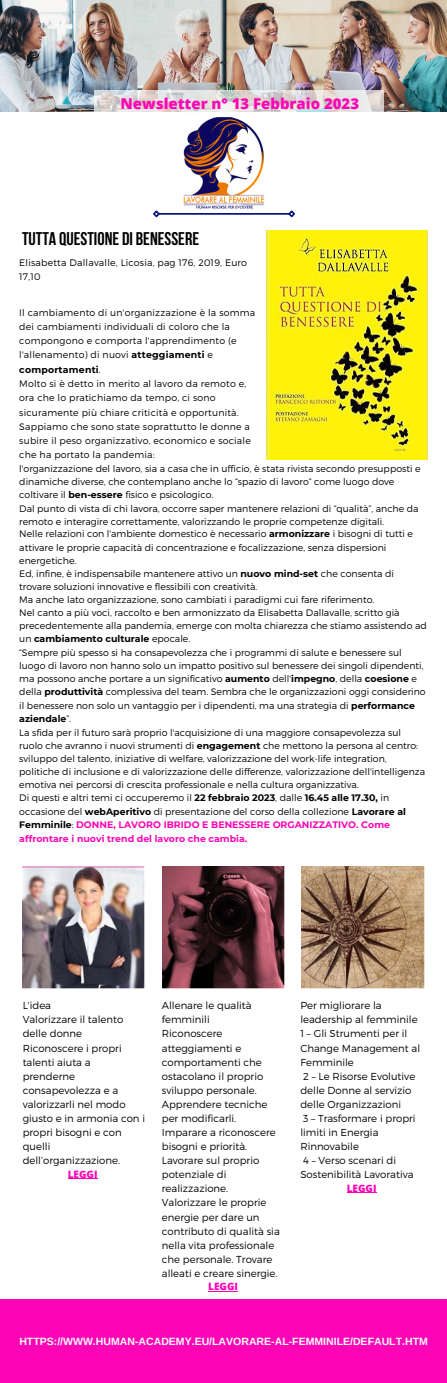
<style>
.page{position:relative;width:447px;height:1383px;background:#fff}
.page>*{position:absolute;margin:0;border:0;box-sizing:border-box;transform-origin:0 0}
.t1{font:700 18.3px "Bebas Neue";color:#000}
.t2{font:800 14.92px "Open Sans";color:#fd05b7}
.t3{font:700 10.5px "Arimo";color:#fafcfb}
.t4{font:300 10.12px/14.1px "Montserrat";color:#000}
.t5{font:800 10.12px "Open Sans";color:#fd05b7}
.t6{font:300 9.38px/13.2px "Montserrat";color:#000}
.t7{font:300 9.38px/14.2px "Montserrat";letter-spacing:.02em;color:#000}
.s1{font-weight:700}
.s2{font-weight:700;color:#fd05b7}
</style>
<div class="page">
<img style="left:0;top:0;width:447px;height:112px">
<hr style="left:159px;top:213px;width:130px;height:2px;background:#00127d">
<svg style="left:153px;top:210px;width:8px;height:8px"></svg>
<svg style="left:287px;top:210px;width:8px;height:8px"></svg>
<img style="left:23px;top:866px;width:122px;height:122px">
<img style="left:162px;top:866px;width:122px;height:122px">
<img style="left:302px;top:866px;width:122px;height:122px">
<div style="left:0;top:1298px;width:447px;height:84px;background:#fd05b7"></div>
<img style="left:266px;top:230px;width:161px;height:229px">
<img style="left:183px;top:117px;width:81px;height:92px">
<svg style="left:95px;top:91px;width:289px;height:21px;background:#dfdbd8"></svg>
<hr style="left:68px;top:1178px;width:30px;height:1px;background:#fd05b7">
<hr style="left:208px;top:1290px;width:30px;height:1px;background:#fd05b7">
<hr style="left:346px;top:1192px;width:30px;height:1px;background:#fd05b7">
<h2 class="t2" style="left:120px;top:93px;width:240px">Newsletter n° 13 Febbraio 2023</h2>
<h1 class="t1" style="left:22px;top:231px;width:178px">TUTTA QUESTIONE DI BENESSERE</h1>
<p class="t7" style="left:19px;top:255px;width:229px;line-height:14px">Elisabetta Dallavalle, Licosia, pag 176, 2019, Euro<br>17,10</p>
<p class="t7" style="left:19px;top:305px;width:237px">Il cambiamento di un'organizzazione è la somma dei cambiamenti individuali di coloro che la compongono e comporta l'apprendimento (e l'allenamento) di nuovi <span class="s1">atteggiamenti</span> e <span class="s1">comportamenti</span>.<br>Molto si è detto in merito al lavoro da remoto e, ora che lo pratichiamo da tempo, ci sono sicuramente più chiare criticità e opportunità.<br>Sappiamo che sono state soprattutto le donne a subire il peso organizzativo, economico e sociale che ha portato la pandemia:</p>
<p class="t6" style="left:19px;top:461px;width:409px">l'organizzazione del lavoro, sia a casa che in ufficio, è stata rivista secondo presupposti e dinamiche diverse, che contemplano anche lo “spazio di lavoro” come luogo dove coltivare il <span class="s1">ben-essere</span> fisico e psicologico.<br>Dal punto di vista di chi lavora, occorre saper mantenere relazioni di “qualità”, anche da remoto e interagire correttamente, valorizzando le proprie competenze digitali.<br>Nelle relazioni con l'ambiente domestico è necessario <span class="s1">armonizzare</span> i bisogni di tutti e attivare le proprie capacità di concentrazione e focalizzazione, senza dispersioni energetiche.<br>Ed, infine, è indispensabile mantenere attivo un <span class="s1">nuovo mind-set</span> che consenta di trovare soluzioni innovative e flessibili con creatività.<br>Ma anche lato organizzazione, sono cambiati i paradigmi cui fare riferimento.<br>Nel canto a più voci, raccolto e ben armonizzato da Elisabetta Dallavalle, scritto già precedentemente alla pandemia, emerge con molta chiarezza che stiamo assistendo ad un <span class="s1">cambiamento culturale</span> epocale.<br>“Sempre più spesso si ha consapevolezza che i programmi di salute e benessere sul luogo di lavoro non hanno solo un impatto positivo sul benessere dei singoli dipendenti, ma possono anche portare a un significativo <span class="s1">aumento</span> dell'<span class="s1">impegno</span>, della <span class="s1">coesione</span> e della <span class="s1">produttività</span> complessiva del team. Sembra che le organizzazioni oggi considerino il benessere non solo un vantaggio per i dipendenti, ma una strategia di <span class="s1">performance aziendale</span>”.<br>La sfida per il futuro sarà proprio l'acquisizione di una maggiore consapevolezza sul ruolo che avranno i nuovi strumenti di <span class="s1">engagement</span> che mettono la persona al centro: sviluppo del talento, iniziative di welfare, valorizzazione del work-life integration, politiche di inclusione e di valorizzazione delle differenze, valorizzazione dell'intelligenza emotiva nei percorsi di crescita professionale e nella cultura organizzativa.<br>Di questi e altri temi ci occuperemo il <span class="s1">22 febbraio 2023</span>, dalle <span class="s1">16.45 alle 17.30,</span> in occasione del <span class="s1">webAperitivo</span> di presentazione del corso della collezione <span class="s1">Lavorare al Femminile</span>: <span class="s2">DONNE, LAVORO IBRIDO E BENESSERE ORGANIZZATIVO. Come affrontare i nuovi trend del lavoro che cambia.</span></p>
<p class="t4" style="left:23px;top:997px;width:124px">L'idea<br>Valorizzare il talento delle donne<br>Riconoscere i propri talenti aiuta a prenderne consapevolezza e a valorizzarli nel modo giusto e in armonia con i propri bisogni e con quelli dell’organizzazione.</p>
<p class="t5" style="left:68px;top:1166px;width:31px">LEGGI</p>
<p class="t4" style="left:162px;top:997px;width:119px">Allenare le qualità femminili<br>Riconoscere atteggiamenti e comportamenti che ostacolano il proprio sviluppo personale.<br>Apprendere tecniche per modificarli.<br>Imparare a riconoscere bisogni e priorità.<br>Lavorare sul proprio potenziale di realizzazione.<br>Valorizzare le proprie energie per dare un contributo di qualità sia nella vita professionale che personale. Trovare alleati e creare sinergie.</p>
<p class="t5" style="left:208px;top:1279px;width:31px">LEGGI</p>
<p class="t4" style="left:300px;top:997px;width:121px">Per migliorare la leadership al femminile<br>1 – Gli Strumenti per il<br>Change Management al<br>Femminile<br>2 – Le Risorse Evolutive delle Donne al servizio delle Organizzazioni<br>3 – Trasformare i propri limiti in Energia<br>Rinnovabile<br>4 – Verso scenari di<br>Sostenibilità Lavorativa</p>
<p class="t5" style="left:346px;top:1180px;width:31px">LEGGI</p>
<p class="t3" style="left:19px;top:1334px;width:410px">HTTPS://WWW.HUMAN-ACADEMY.EU/LAVORARE-AL-FEMMINILE/DEFAULT.HTM</p>
</div>
